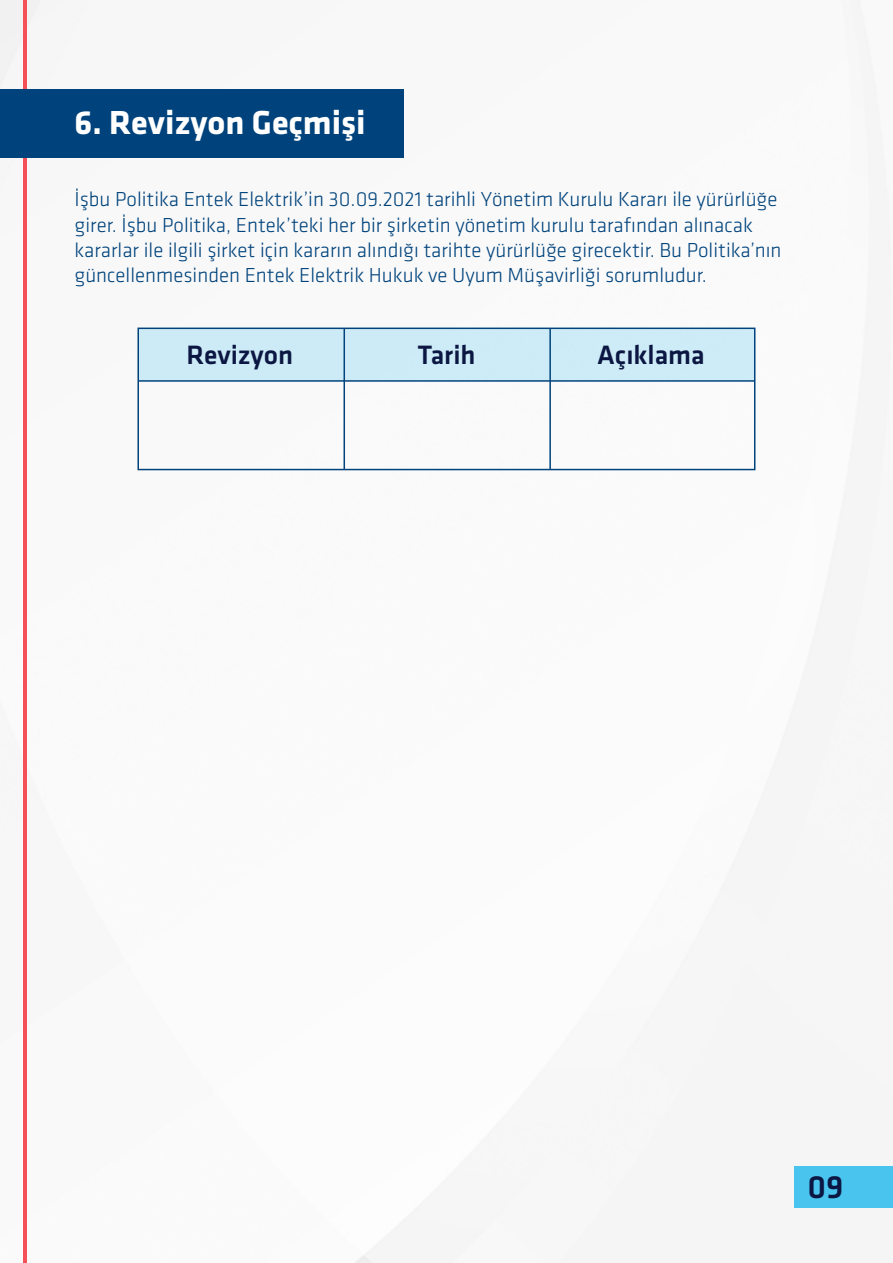
<style>
.page{position:relative;width:893px;height:1263px;background:#fff}
.page>*{position:absolute;margin:0;border:0;box-sizing:border-box;transform-origin:0 0}
.t1{font:700 34.5px "Klavika";color:#fff}
.t2{font:500 33.3px "Klavika";color:#0b1742}
.t3{font:500 27.6px "Klavika";color:#0b1742}
.t4{font:300 21px/25.2px "Klavika";color:#00437c}
</style>
<div class="page">
<img style="left:0;top:0;width:891px;height:1263px">
<hr style="left:24px;top:0;width:3px;height:1263px;background:#f55058">
<div style="left:794px;top:1166px;width:99px;height:42px;background:#48c4ef"></div>
<div style="left:0;top:90px;width:404px;height:68px;background:#00437c"></div>
<svg style="left:137px;top:327px;width:619px;height:144px"></svg>
<hr style="left:343px;top:328px;width:2px;height:142px;background:#00437c">
<hr style="left:549px;top:328px;width:2px;height:142px;background:#00437c">
<hr style="left:138px;top:380px;width:617px;height:2px;background:#00437c">
<h1 class="t1" style="left:74px;top:104px;width:293px">6. Revizyon Geçmişi</h1>
<p class="t4" style="left:75px;top:187px;width:708px">İşbu Politika Entek Elektrik’in 30.09.2021 tarihli Yönetim Kurulu Kararı ile yürürlüğe girer. İşbu Politika, Entek’teki her bir şirketin yönetim kurulu tarafından alınacak kararlar ile ilgili şirket için kararın alındığı tarihte yürürlüğe girecektir. Bu Politika’nın güncellenmesinden Entek Elektrik Hukuk ve Uyum Müşavirliği sorumludur.</p>
<h3 class="t3" style="left:187px;top:340px;width:108px">Revizyon</h3>
<h3 class="t3" style="left:417px;top:340px;width:60px">Tarih</h3>
<h3 class="t3" style="left:597px;top:340px;width:109px">Açıklama</h3>
<h2 class="t2" style="left:808px;top:1168px;width:38px">09</h2>
</div>
